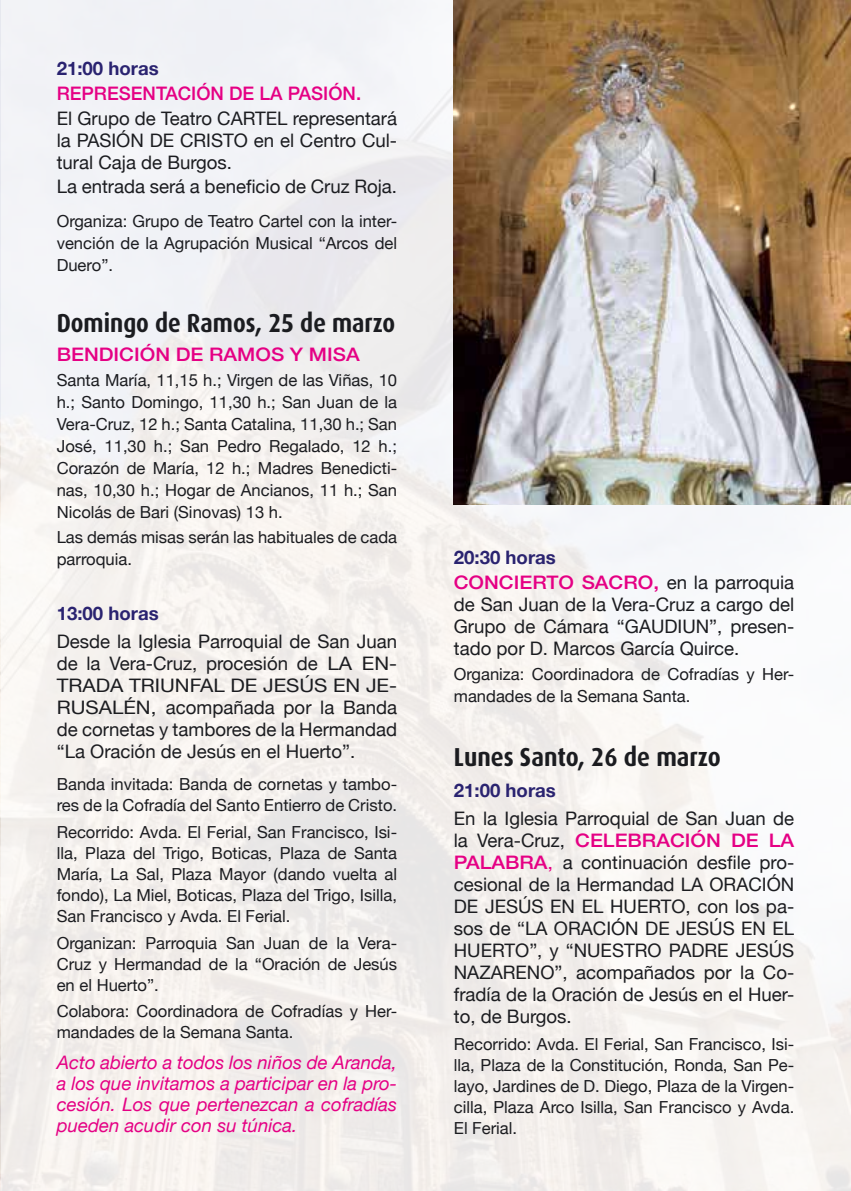
<style>
.page{position:relative;width:851px;height:1191px;background:#fff}
.page>*{position:absolute;margin:0;border:0;box-sizing:border-box;transform-origin:0 0}
.t1{font:700 26px "Dax";color:#1b1c20;scale:.88 1}
.t2{font:700 26px "Dax";color:#1b1c20;scale:.9 1}
.t3{font:18.6px/22px "Helvetica Neue";color:#1b1c20;text-align:justify}
.t4{font:italic 18.6px/21px "Helvetica Neue";color:#e50084;text-align:justify}
.t5{font:500 18.6px/24.8px "Helvetica Neue";color:#e50084;scale:1.1 1}
.t6{font:700 18.6px "Helvetica Neue";color:#2a2370}
.t7{font:500 18.6px "Helvetica Neue";color:#e50084}
.t8{font:16.6px/21px "Helvetica Neue";color:#1b1c20;text-align:justify}
.s1{font-weight:700;color:#2a2370}
.s2{font-weight:400;color:#1b1c20}
.s3{font-weight:500;color:#e50084}
.s4{color:#e50084}
</style>
<div class="page">
<img style="left:0;top:0;width:850px;height:1191px">
<img style="left:454px;top:0;width:396px;height:504px">
<p class="t6" style="left:57px;top:54px;width:104px">21:00 horas</p>
<p class="t7" style="left:57px;top:78px;width:306px">REPRESENTACIÓN DE LA PASIÓN.</p>
<p class="t3" style="left:57px;top:108px;width:342px">El Grupo de Teatro CARTEL representará la PASIÓN DE CRISTO en el Centro Cul&shy;tural Caja de Burgos.</p>
<p class="t3" style="left:57px;top:177px;width:342px">La entrada será a beneficio de Cruz Roja.</p>
<p class="t8" style="left:57px;top:211px;width:342px;line-height:22px">Organiza: Grupo de Teatro Cartel con la inter&shy;vención de la Agrupación Musical “Arcos del Duero”.</p>
<h1 class="t1" style="left:57px;top:308px;width:386px">Domingo de Ramos, 25 de marzo</h1>
<p class="t5" style="left:57px;top:341px;width:277px">BENDICIÓN DE RAMOS Y MISA</p>
<p class="t8" style="left:57px;top:370px;width:342px;line-height:22px">Santa María, 11,15 h.; Virgen de las Viñas, 10 h.; Santo Domingo, 11,30 h.; San Juan de la Vera-Cruz, 12 h.; Santa Catalina, 11,30 h.; San José, 11,30 h.; San Pedro Regalado, 12 h.; Corazón de María, 12 h.; Madres Benedicti&shy;nas, 10,30 h.; Hogar de Ancianos, 11 h.; San Nicolás de Bari (Sinovas) 13 h.</p>
<p class="t8" style="left:57px;top:527px;width:342px;line-height:22px">Las demás misas serán las habituales de cada parroquia.</p>
<p class="t6" style="left:57px;top:599px;width:104px">13:00 horas</p>
<p class="t3" style="left:57px;top:631px;width:342px">Desde la Iglesia Parroquial de San Juan de la Vera-Cruz, procesión de LA EN-TRADA TRIUNFAL DE JESÚS EN JE-RUSALÉN, acompañada por la Banda de cornetas y tambores de la Hermandad “La Oración de Jesús en el Huerto”.</p>
<p class="t8" style="left:57px;top:775px;width:342px">Banda invitada: Banda de cornetas y tambo&shy;res de la Cofradía del Santo Entierro de Cristo.</p>
<p class="t8" style="left:57px;top:822px;width:342px">Recorrido: Avda. El Ferial, San Francisco, Isi&shy;lla, Plaza del Trigo, Boticas, Plaza de Santa María, La Sal, Plaza Mayor (dando vuelta al fondo), La Miel, Boticas, Plaza del Trigo, Isilla, San Francisco y Avda. El Ferial.</p>
<p class="t8" style="left:57px;top:933px;width:342px">Organizan: Parroquia San Juan de la Vera-Cruz y Hermandad de la “Oración de Jesús en el Huerto”.</p>
<p class="t8" style="left:57px;top:1002px;width:342px">Colabora: Coordinadora de Cofradías y Her&shy;mandades de la Semana Santa.</p>
<p class="t4" style="left:57px;top:1053px;width:342px">Acto abierto a todos los niños de Aranda, a los que invitamos a participar en la pro&shy;cesión. Los que pertenezcan a cofradías pueden acudir con su túnica.</p>
<p class="t5" style="left:454px;top:544px;width:311px"><span class="s1">20:30 horas<br></span>CONCIERTO SACRO, <span class="s2">en la parroquia</span></p>
<p class="t3" style="left:454px;top:594px;width:342px">de San Juan de la Vera-Cruz a cargo del Grupo de Cámara “GAUDIUN”, presen&shy;tado por D. Marcos García Quirce.</p>
<p class="t8" style="left:454px;top:664px;width:342px;line-height:22px">Organiza: Coordinadora de Cofradías y Her&shy;mandades de la Semana Santa.</p>
<h1 class="t2" style="left:454px;top:742px;width:298px">Lunes Santo, 26 de marzo</h1>
<p class="t6" style="left:454px;top:776px;width:104px">21:00 horas</p>
<p class="t3" style="left:454px;top:808px;width:342px">En la Iglesia Parroquial de San Juan de la Vera-Cruz, <span class="s3">CELEBRACIÓN DE LA PALABRA</span><span class="s4">,</span> a continuación desfile pro&shy;cesional de la Hermandad LA ORACIÓN DE JESÚS EN EL HUERTO, con los pa&shy;sos de “LA ORACIÓN DE JESÚS EN EL HUERTO”, y “NUESTRO PADRE JESÚS NAZARENO”, acompañados por la Co&shy;fradía de la Oración de Jesús en el Huer&shy;to, de Burgos.</p>
<p class="t8" style="left:454px;top:1034px;width:342px">Recorrido: Avda. El Ferial, San Francisco, Isi&shy;lla, Plaza de la Constitución, Ronda, San Pe&shy;layo, Jardines de D. Diego, Plaza de la Virgen&shy;cilla, Plaza Arco Isilla, San Francisco y Avda.<br>El Ferial.</p>
</div>
